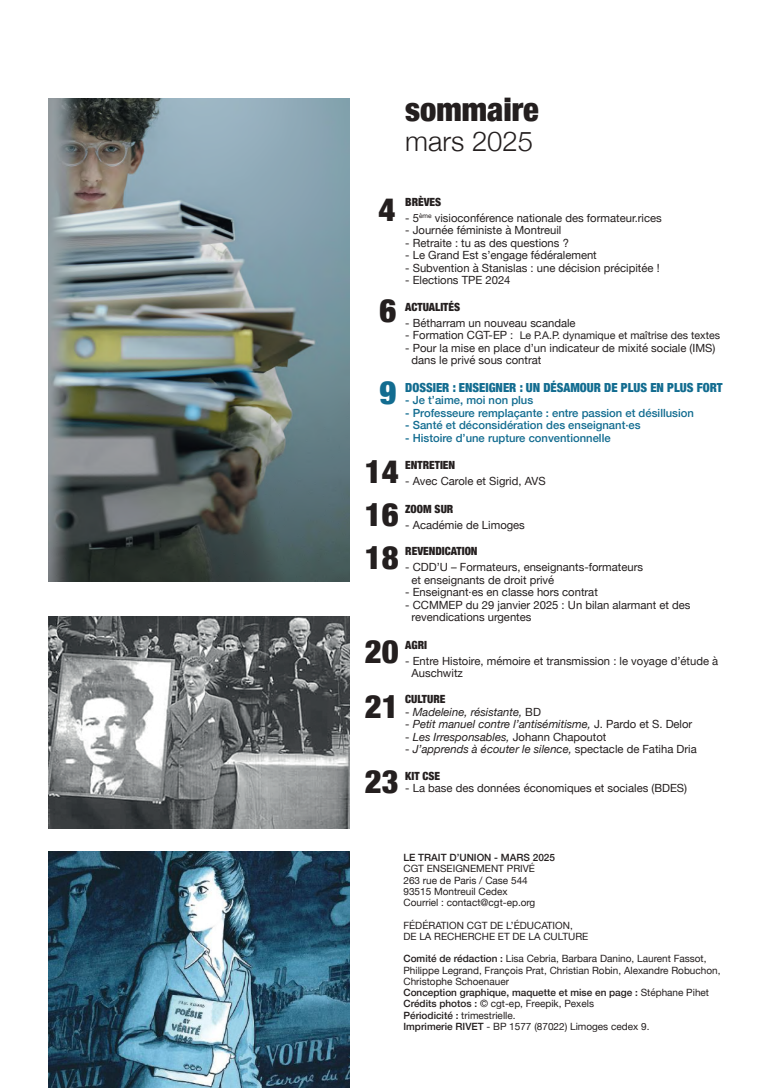
<style>
.page{position:relative;width:780px;height:1088px;background:#fff}
.page>*{position:absolute;margin:0;border:0;box-sizing:border-box;transform-origin:0 0}
.t1{font:900 condensed 32.5px/43px "Helvetica Neue";color:#241f1f}
.t2{font:900 condensed 32.5px "Helvetica Neue";color:#126c90}
.t3{font:300 27.5px "Helvetica Neue";color:#241f1f}
.t4{font:900 condensed 12.5px "Helvetica Neue";color:#126c90}
.t5{font:11.25px/12.5px "Helvetica Neue";color:#241f1f}
.t6{font:italic 11.25px "Helvetica Neue";color:#241f1f}
.t7{font:500 11.25px "Helvetica Neue";color:#126c90}
.t8{font:900 condensed 11.25px "Helvetica Neue";color:#241f1f}
.t9{font:10.62px "Helvetica Neue";color:#241f1f}
.t10{font:10px/11.2px "Helvetica Neue";color:#241f1f}
.t11{font:500 10px "Helvetica Neue";color:#241f1f}
.s1{font-size:11.25px}
.s2{font-style:normal}
.s3{font-weight:500}
</style>
<div class="page">
<img style="left:49px;top:98px;width:301px;height:483px">
<img style="left:49px;top:617px;width:301px;height:211px">
<img style="left:49px;top:851px;width:301px;height:237px">
<h1 class="t1" style="left:405px;top:86px;width:135px">sommaire</h1>
<h2 class="t3" style="left:405px;top:119px;width:129px">mars 2025</h2>
<p class="t8" style="left:405px;top:193px;width:38px">BRÈVES</p>
<p class="t5" style="left:405px;top:212px;width:258px">- 5<sup>ème</sup> visioconférence nationale des formateur.rices</p>
<p class="t5" style="left:405px;top:225px;width:158px">- Journée féministe à Montreuil</p>
<p class="t5" style="left:405px;top:237px;width:165px">- Retraite : tu as des questions ?</p>
<p class="t5" style="left:405px;top:250px;width:193px">- Le Grand Est s’engage fédéralement</p>
<p class="t5" style="left:405px;top:262px;width:256px">- Subvention à Stanislas : une décision précipitée !</p>
<p class="t5" style="left:405px;top:275px;width:107px">- Elections TPE 2024</p>
<p class="t8" style="left:405px;top:297px;width:56px">ACTUALITÉS</p>
<p class="t5" style="left:405px;top:317px;width:172px">- Bétharram un nouveau scandale</p>
<p class="t9" style="left:405px;top:328px;width:316px"><span class="s1">- Formation CGT-EP :</span> Le P.A.P. dynamique et maîtrise des textes</p>
<p class="t5" style="left:411px;top:342px;width:305px;text-indent:-6px">- Pour la mise en place d’un indicateur de mixité sociale (IMS) dans le privé sous contrat</p>
<p class="t4" style="left:405px;top:377px;width:319px">DOSSIER : ENSEIGNER : UN DÉSAMOUR DE PLUS EN PLUS FORT</p>
<p class="t7" style="left:405px;top:391px;width:129px">- Je t’aime, moi non plus</p>
<p class="t7" style="left:405px;top:404px;width:290px">- Professeure remplaçante : entre passion et désillusion</p>
<p class="t7" style="left:405px;top:416px;width:237px">- Santé et déconsidération des enseignant·es</p>
<p class="t7" style="left:405px;top:429px;width:207px">- Histoire d’une rupture conventionnelle</p>
<p class="t8" style="left:405px;top:456px;width:51px">ENTRETIEN</p>
<p class="t5" style="left:405px;top:476px;width:142px">- Avec Carole et Sigrid, AVS</p>
<p class="t8" style="left:405px;top:499px;width:50px">ZOOM SUR</p>
<p class="t5" style="left:405px;top:519px;width:121px">- Académie de Limoges</p>
<p class="t8" style="left:405px;top:542px;width:74px">REVENDICATION</p>
<p class="t5" style="left:411px;top:561px;width:233px;text-indent:-6px">- CDD’U – Formateurs, enseignants-formateurs et enseignants de droit privé</p>
<p class="t5" style="left:405px;top:586px;width:194px">- Enseignant·es en classe hors contrat</p>
<p class="t5" style="left:411px;top:599px;width:280px;text-indent:-6px">- CCMMEP du 29 janvier 2025 : Un bilan alarmant et des revendications urgentes</p>
<p class="t8" style="left:405px;top:635px;width:23px">AGRI</p>
<p class="t5" style="left:411px;top:655px;width:308px;text-indent:-6px">- Entre Histoire, mémoire et transmission : le voyage d’étude à<br>Auschwitz</p>
<p class="t8" style="left:405px;top:690px;width:42px">CULTURE</p>
<p class="t6" style="left:405px;top:704px;width:137px"><span class="s2">-</span> Madeleine, résistante, <span class="s2">BD</span></p>
<p class="t6" style="left:405px;top:716px;width:288px"><span class="s2">-</span> Petit manuel contre l’antisémitisme, <span class="s2">J. Pardo et S. Delor</span></p>
<p class="t6" style="left:405px;top:729px;width:203px"><span class="s2">-</span> Les Irresponsables, <span class="s2">Johann Chapoutot</span></p>
<p class="t6" style="left:405px;top:741px;width:293px"><span class="s2">-</span> J’apprends à écouter le silence, <span class="s2">spectacle de Fatiha Dria</span></p>
<p class="t8" style="left:405px;top:766px;width:37px">KIT CSE</p>
<p class="t5" style="left:405px;top:782px;width:283px">- La base des données économiques et sociales (BDES)</p>
<h1 class="t1" style="left:378px;top:186px;width:18px">4</h1>
<h1 class="t1" style="left:379px;top:287px;width:18px">6</h1>
<h1 class="t2" style="left:379px;top:365px;width:18px">9</h1>
<h1 class="t1" style="left:365px;top:448px;width:35px">14</h1>
<h1 class="t1" style="left:365px;top:491px;width:35px">16<br>18</h1>
<h1 class="t1" style="left:365px;top:622px;width:35px;line-height:54.8px">20<br>21</h1>
<h1 class="t1" style="left:365px;top:758px;width:35px">23</h1>
<p class="t11" style="left:403px;top:849px;width:153px">LE TRAIT D’UNION - MARS 2025</p>
<p class="t10" style="left:403px;top:864px;width:133px">CGT ENSEIGNEMENT PRIVÉ<br>263 rue de Paris / Case 544<br>93515 Montreuil Cedex<br>Courriel : contact@cgt-ep.org</p>
<p class="t10" style="left:403px;top:920px;width:186px">FÉDÉRATION CGT DE L’ÉDUCATION,<br>DE LA RECHERCHE ET DE LA CULTURE</p>
<p class="t10" style="left:403px;top:954px;width:318px"><span class="s3">Comité de rédaction :</span> Lisa Cebria, Barbara Danino, Laurent Fassot, Philippe Legrand, François Prat, Christian Robin, Alexandre Robuchon, Christophe Schoenauer<br><span class="s3">Conception graphique, maquette et mise en page :</span> Stéphane Pihet <span class="s3">Crédits photos :</span> © cgt-ep, Freepik, Pexels<br><span class="s3">Périodicité :</span> trimestrielle.<br><span class="s3">Imprimerie RIVET</span> - BP 1577 (87022) Limoges cedex 9.</p>
</div>
